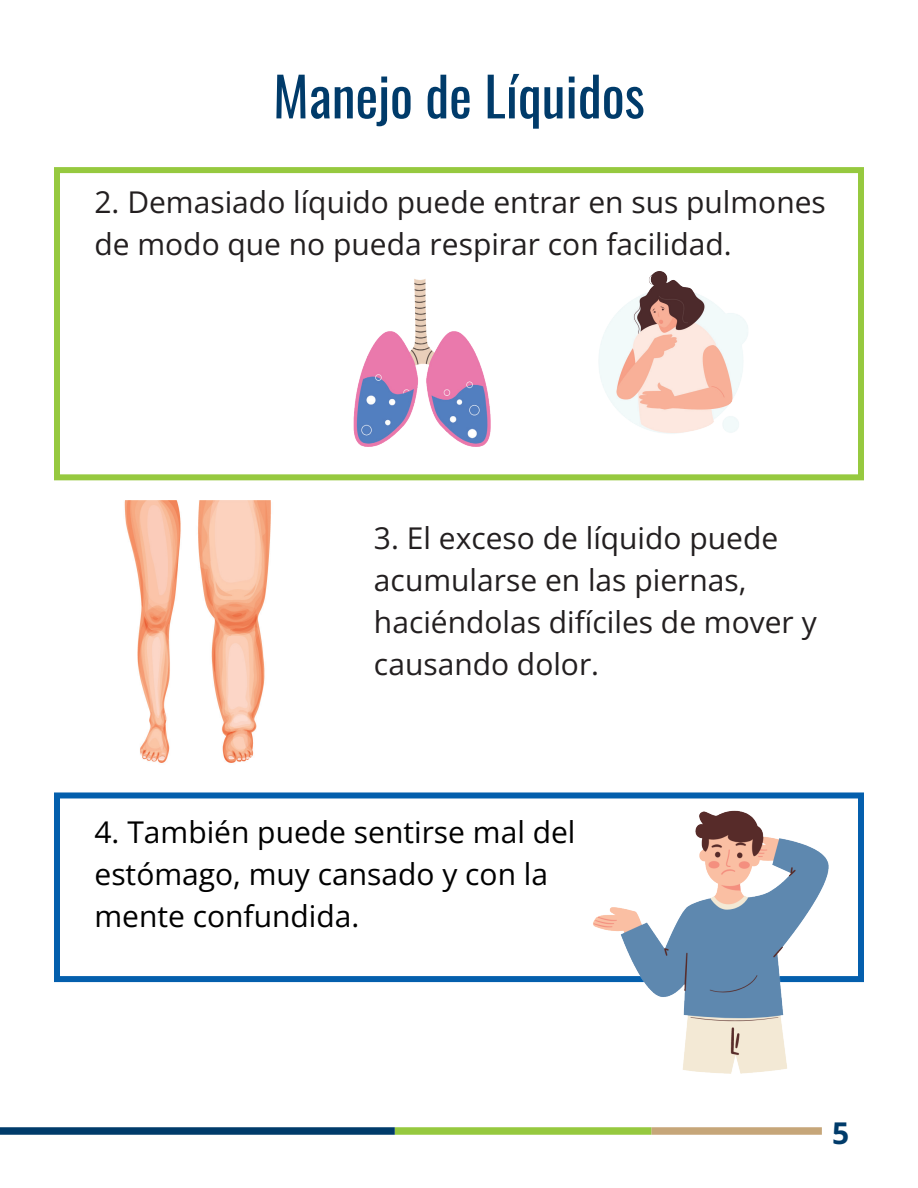
<style>
.page{position:relative;width:918px;height:1188px;background:#fff}
.page>*{position:absolute;margin:0;border:0;box-sizing:border-box;transform-origin:0 0}
.t1{font:54px "Oswald";color:#003b6a}
.t2{font:30px/42px "Open Sans";color:#231f20}
.t3{font:30px/42px "Open Sans";color:#231f20}
.t4{font:30px/42px "Open Sans";color:#000}
.t5{font:30px "Open Sans";color:#003b6a}
.s1{font-style:inherit}
</style>
<div class="page">
<div style="left:651px;top:1127px;width:171px;height:8px;background:#c6a679"></div>
<div style="left:395px;top:1127px;width:256px;height:8px;background:#96c93f"></div>
<div style="left:0;top:1127px;width:395px;height:8px;background:#003b6a"></div>
<div style="left:54px;top:167px;width:810px;height:313px;border:6px solid #96c93f"></div>
<div style="left:54px;top:792px;width:810px;height:190px;border:6px solid #045fad"></div>
<img style="left:353px;top:279px;width:138px;height:168px">
<img style="left:599px;top:271px;width:149px;height:163px">
<img style="left:124px;top:500px;width:147px;height:263px">
<img style="left:577px;top:792px;width:287px;height:282px">
<h1 class="t1" style="left:273px;top:48px;width:373px">Manejo de Líquidos</h1>
<p class="t3" style="left:94px;top:180px;width:733px">2. Demasiado líquido puede entrar en sus pulmones <span class="s1">de modo que no pueda respirar con facilidad.</span></p>
<p class="t2" style="left:374px;top:516px;width:444px">3. El exceso de líquido puede acumularse en las piernas, <span class="s1">haciéndolas difíciles de mover y </span>causando dolor.</p>
<p class="t4" style="left:94px;top:810px;width:483px">4. También puede sentirse mal del <span class="s1">estómago, muy cansado y con la </span>mente confundida.</p>
<p class="t5" style="left:832px;top:1112px;width:19px">5</p>
</div>
